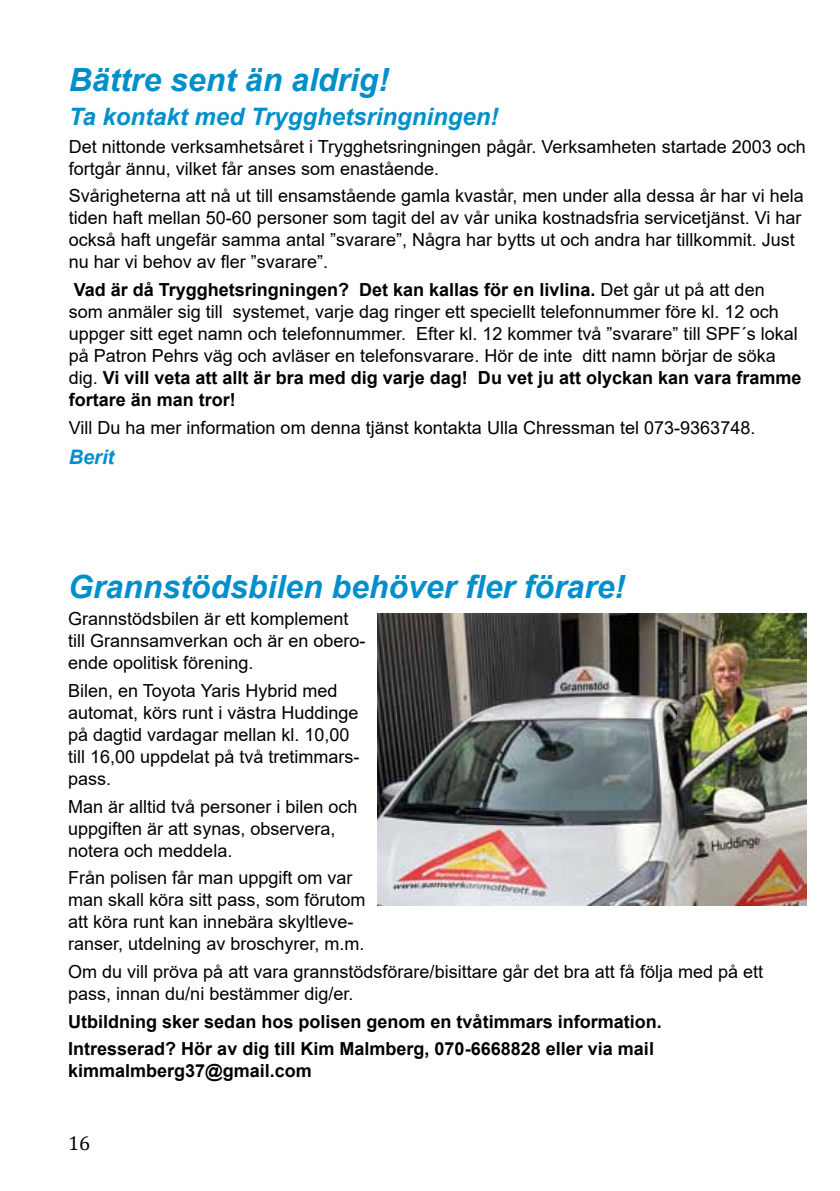
<style>
.page{position:relative;width:840px;height:1191px;background:#fff}
.page>*{position:absolute;margin:0;border:0;box-sizing:border-box;transform-origin:0 0}
.t1{font:italic 700 32px "Arial";color:#008fcb}
.t2{font:italic 700 24px "Arial";color:#008fcb}
.t3{font:italic 700 20px "Arial";color:#008fcb}
.t4{font:20px "Cambria";color:#000}
.t5{font:18px/22px "Arial";color:#000}
.t6{font:700 18px/27.6px "Arial";color:#000}
.s1{font-weight:700}
</style>
<div class="page">
<img style="left:377px;top:613px;width:429px;height:292px">
<h1 class="t1" style="left:69px;top:59px;width:322px">Bättre sent än aldrig!</h1>
<h2 class="t2" style="left:69px;top:101px;width:431px">Ta kontakt med Trygghetsringningen!</h2>
<p class="t5" style="left:69px;top:135px;width:738px">Det nittonde verksamhetsåret i Trygghetsringningen pågår. Verksamheten startade 2003 och fortgår ännu, vilket får anses som enastående.</p>
<p class="t5" style="left:69px;top:185px;width:736px">Svårigheterna att nå ut till ensamstående gamla kvastår, men under alla dessa år har vi hela tiden haft mellan 50-60 personer som tagit del av vår unika kostnadsfria servicetjänst. Vi har också haft ungefär samma antal ”svarare”, Några har bytts ut och andra har tillkommit. Just nu har vi behov av fler ”svarare”.</p>
<p class="t5" style="left:69px;top:279px;width:733px"><span class="s1">Vad är då Trygghetsringningen? Det kan kallas för en livlina.</span> Det går ut på att den<br>som anmäler sig till systemet, varje dag ringer ett speciellt telefonnummer före kl. 12 och uppger sitt eget namn och telefonnummer. Efter kl. 12 kommer två ”svarare” till SPF´s lokal på Patron Pehrs väg och avläser en telefonsvarare. Hör de inte ditt namn börjar de söka dig. <span class="s1">Vi vill veta att allt är bra med dig varje dag! Du vet ju att olyckan kan vara framme fortare än man tror!</span></p>
<p class="t5" style="left:69px;top:416px;width:687px">Vill Du ha mer information om denna tjänst kontakta Ulla Chressman tel 073-9363748.</p>
<p class="t3" style="left:69px;top:443px;width:47px">Berit</p>
<h1 class="t1" style="left:68px;top:565px;width:558px">Grannstödsbilen behöver fler förare!</h1>
<p class="t5" style="left:68px;top:608px;width:299px">Grannstödsbilen är ett komplement till Grannsamverkan och är en obero&shy;ende opolitisk förening.</p>
<p class="t5" style="left:68px;top:679px;width:293px">Bilen, en Toyota Yaris Hybrid med automat, körs runt i västra Huddinge på dagtid vardagar mellan kl. 10,00 till 16,00 uppdelat på två tretimmars&shy;pass.</p>
<p class="t5" style="left:68px;top:795px;width:291px">Man är alltid två personer i bilen och uppgiften är att synas, observera, notera och meddela.</p>
<p class="t5" style="left:68px;top:867px;width:299px">Från polisen får man uppgift om var man skall köra sitt pass, som förutom att köra runt kan innebära skyltleve&shy;ranser, utdelning av broschyrer, m.m.</p>
<p class="t5" style="left:68px;top:960px;width:696px">Om du vill pröva på att vara grannstödsförare/bisittare går det bra att få följa med på ett pass, innan du/ni bestämmer dig/er.</p>
<p class="t6" style="left:68px;top:1007px;width:595px">Utbildning sker sedan hos polisen genom en tvåtimmars information.<br>Intresserad? Hör av dig till Kim Malmberg, 070-6668828 eller via mail</p>
<p class="t6" style="left:68px;top:1057px;width:245px">kimmalmberg37@gmail.com</p>
<p class="t4" style="left:68px;top:1131px;width:24px">16</p>
</div>
